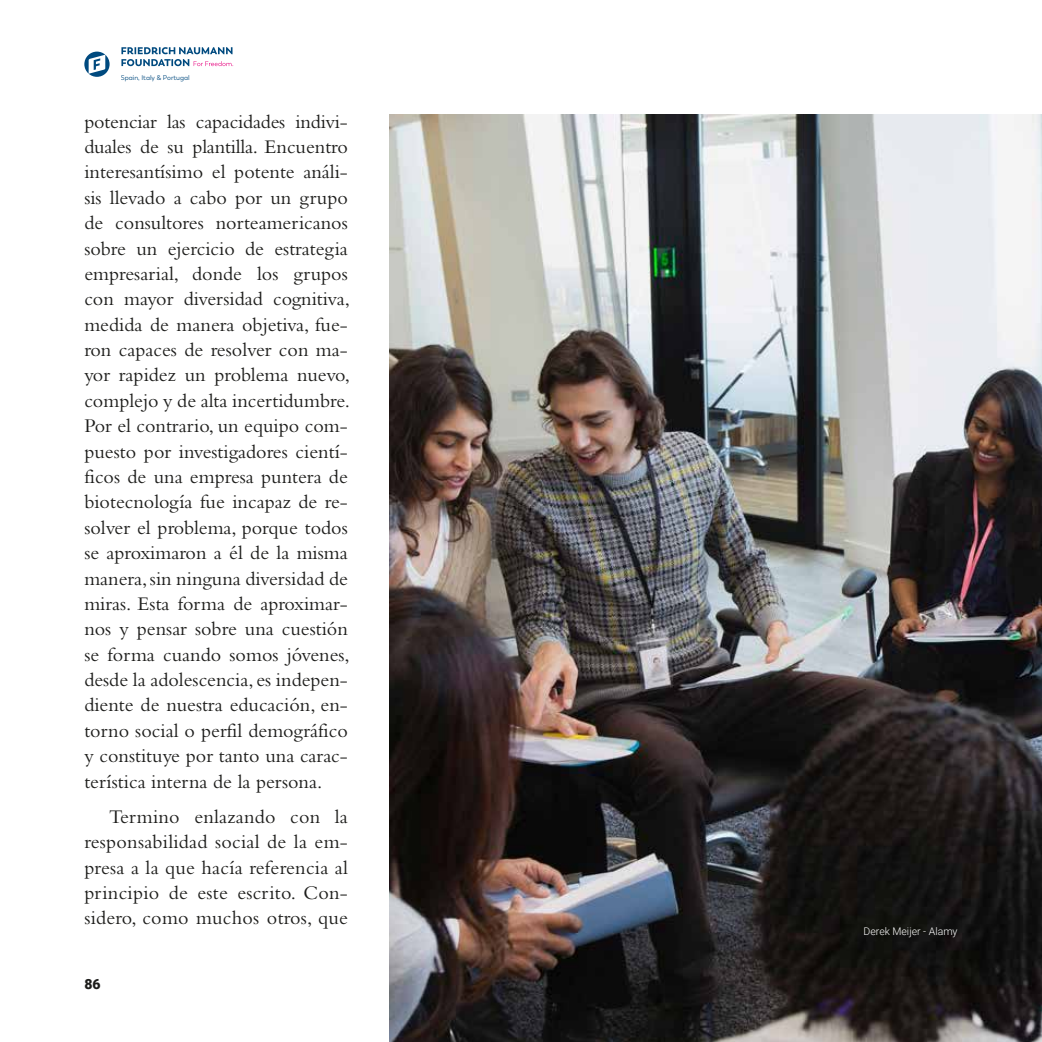
<style>
.page{position:relative;width:1042px;height:1042px;background:#fff}
.page>*{position:absolute;margin:0;border:0;box-sizing:border-box;transform-origin:0 0}
.t1{font:20.12px/25.4px "Bembo Std";letter-spacing:.005em;color:#1d1d1b;text-align:justify}
.t2{font:900 14px "Roboto";color:#1d1d1b}
.t3{font:300 10.5px "Roboto";color:#fff}
.t4{font:6.83px "Trenda";color:#004a7f}
</style>
<div class="page">
<svg style="left:84px;top:52px;width:26px;height:25px"></svg>
<svg style="left:121px;top:47px;width:112px;height:19px"></svg>
<img style="left:389px;top:114px;width:653px;height:928px">
<p class="t4" style="left:121px;top:74px;width:70px">Spain, Italy &amp; Portugal</p>
<p class="t1" style="left:84px;top:108px;width:267px">potenciar las capacidades indivi&shy;duales de su plantilla. Encuentro interesantísimo el potente análi&shy;sis llevado a cabo por un grupo de consultores norteamericanos sobre un ejercicio de estrategia empresarial, donde los grupos con mayor diversidad cognitiva, medida de manera objetiva, fue&shy;ron capaces de resolver con ma&shy;yor rapidez un problema nuevo, complejo y de alta incertidumbre.<br>Por el contrario, un equipo com&shy;puesto por investigadores cientí&shy;ficos de una empresa puntera de biotecnología fue incapaz de re&shy;solver el problema, porque todos se aproximaron a él de la misma manera, sin ninguna diversidad de miras. Esta forma de aproximar&shy;nos y pensar sobre una cuestión se forma cuando somos jóvenes, desde la adolescencia, es indepen&shy;diente de nuestra educación, en&shy;torno social o perfil demográfico y constituye por tanto una carac&shy;terística interna de la persona.</p>
<p class="t1" style="left:84px;top:803px;width:265px;text-indent:25px">Termino enlazando con la responsabilidad social de la em&shy;presa a la que hacía referencia al principio de este escrito. Con&shy;sidero, como muchos otros, que</p>
<p class="t2" style="left:84px;top:974px;width:18px">86</p>
<p class="t3" style="left:863px;top:924px;width:96px">Derek Meijer - Alamy</p>
</div>
